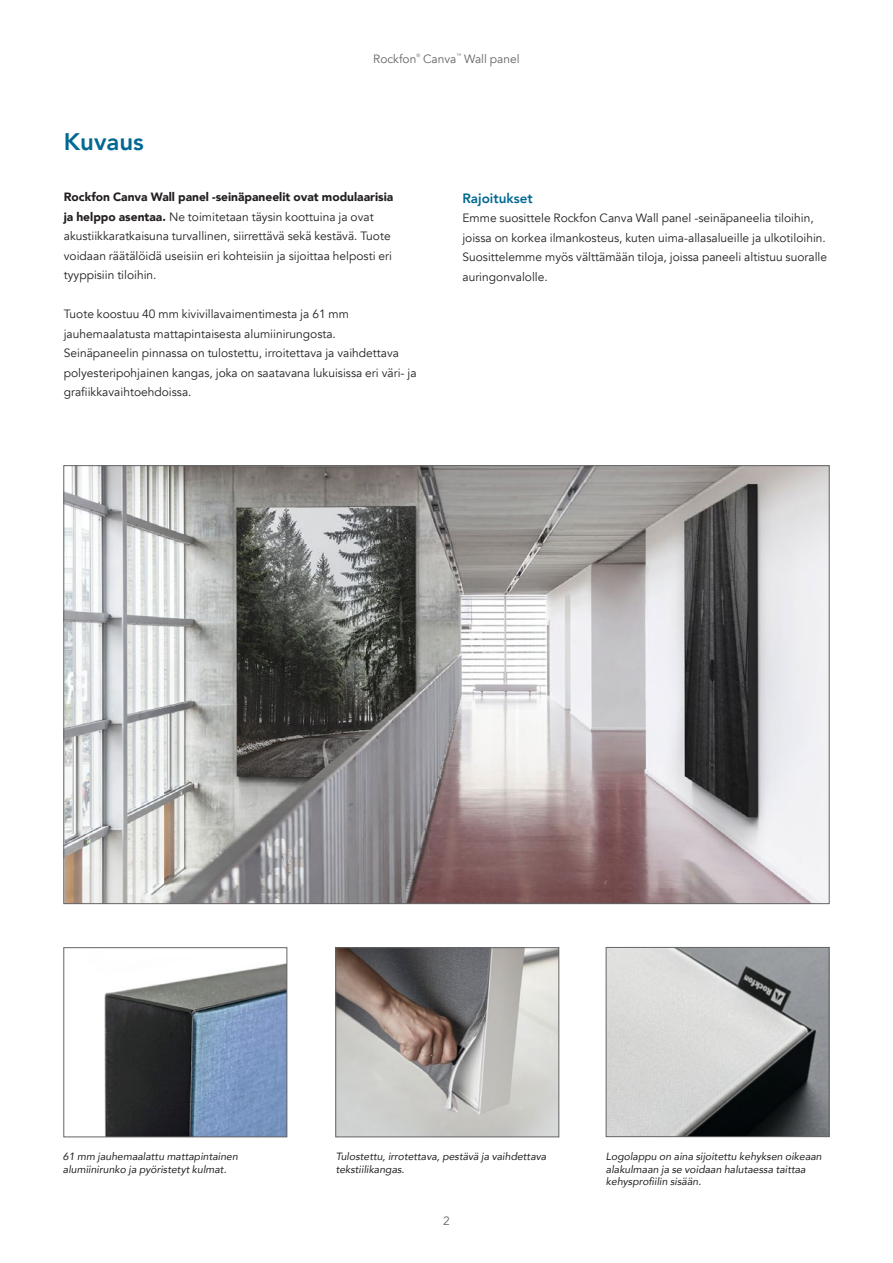
<style>
.page{position:relative;width:893px;height:1263px;background:#fff}
.page>*{position:absolute;margin:0;border:0;box-sizing:border-box;transform-origin:0 0}
.t1{font:800 24px "Avenir";color:#006893}
.t2{font:800 13.5px "Avenir";color:#006893}
.t3{font:12px/19.5px "Avenir";color:#231f20}
.t4{font:12px "Avenir";color:#636466}
.t5{font:italic 10.5px/12.6px "Avenir";color:#231f20}
.t6{font:4.8px "Avenir";color:#636466}
.s1{font-weight:900}
</style>
<div class="page">
<img style="left:608px;top:949px;width:219px;height:186px">
<div style="left:606px;top:947px;width:223px;height:190px;border:1px solid #636466"></div>
<img style="left:338px;top:949px;width:219px;height:186px">
<div style="left:336px;top:947px;width:223px;height:190px;border:1px solid #636466"></div>
<img style="left:104px;top:963px;width:181px;height:172px">
<div style="left:64px;top:947px;width:223px;height:190px;border:1px solid #636466"></div>
<img style="left:66px;top:467px;width:761px;height:435px">
<h1 class="t1" style="left:64px;top:123px;width:81px">Kuvaus</h1>
<p class="t4" style="left:373px;top:52px;width:45px">Rockfon</p>
<p class="t6" style="left:416px;top:53px;width:5px">®</p>
<p class="t4" style="left:423px;top:52px;width:35px">Canva</p>
<p class="t6" style="left:456px;top:53px;width:6px">™</p>
<p class="t4" style="left:464px;top:52px;width:57px">Wall panel</p>
<p class="t3" style="left:64px;top:188px;width:331px"><span class="s1">Rockfon Canva Wall panel -seinäpaneelit ovat modulaarisia ja helppo asentaa.</span> Ne toimitetaan täysin koottuina ja ovat akustiikkaratkaisuna turvallinen, siirrettävä sekä kestävä. Tuote voidaan räätälöidä useisiin eri kohteisiin ja sijoittaa helposti eri tyyppisiin tiloihin.</p>
<p class="t3" style="left:64px;top:305px;width:354px">Tuote koostuu 40 mm kivivillavaimentimesta ja 61 mm jauhemaalatusta mattapintaisesta alumiinirungosta.<br>Seinäpaneelin pinnassa on tulostettu, irroitettava ja vaihdettava polyesteripohjainen kangas, joka on saatavana lukuisissa eri väri- ja grafiikkavaihtoehdoissa.</p>
<p class="t2" style="left:462px;top:188px;width:72px">Rajoitukset</p>
<p class="t3" style="left:462px;top:209px;width:366px">Emme suosittele Rockfon Canva Wall panel -seinäpaneelia tiloihin, joissa on korkea ilmankosteus, kuten uima-allasalueille ja ulkotiloihin.<br>Suosittelemme myös välttämään tiloja, joissa paneeli altistuu suoralle auringonvalolle.</p>
<p class="t5" style="left:63px;top:1150px;width:176px">61 mm jauhemaalattu mattapintainen alumiinirunko ja pyöristetyt kulmat.</p>
<p class="t5" style="left:606px;top:1150px;width:217px">Logolappu on aina sijoitettu kehyksen oikeaan alakulmaan ja se voidaan halutaessa taittaa kehysprofiilin sisään.</p>
<p class="t5" style="left:336px;top:1150px;width:212px">Tulostettu, irrotettava, pestävä ja vaihdettava tekstiilikangas.</p>
<p class="t4" style="left:443px;top:1213px;width:8px">2</p>
</div>
